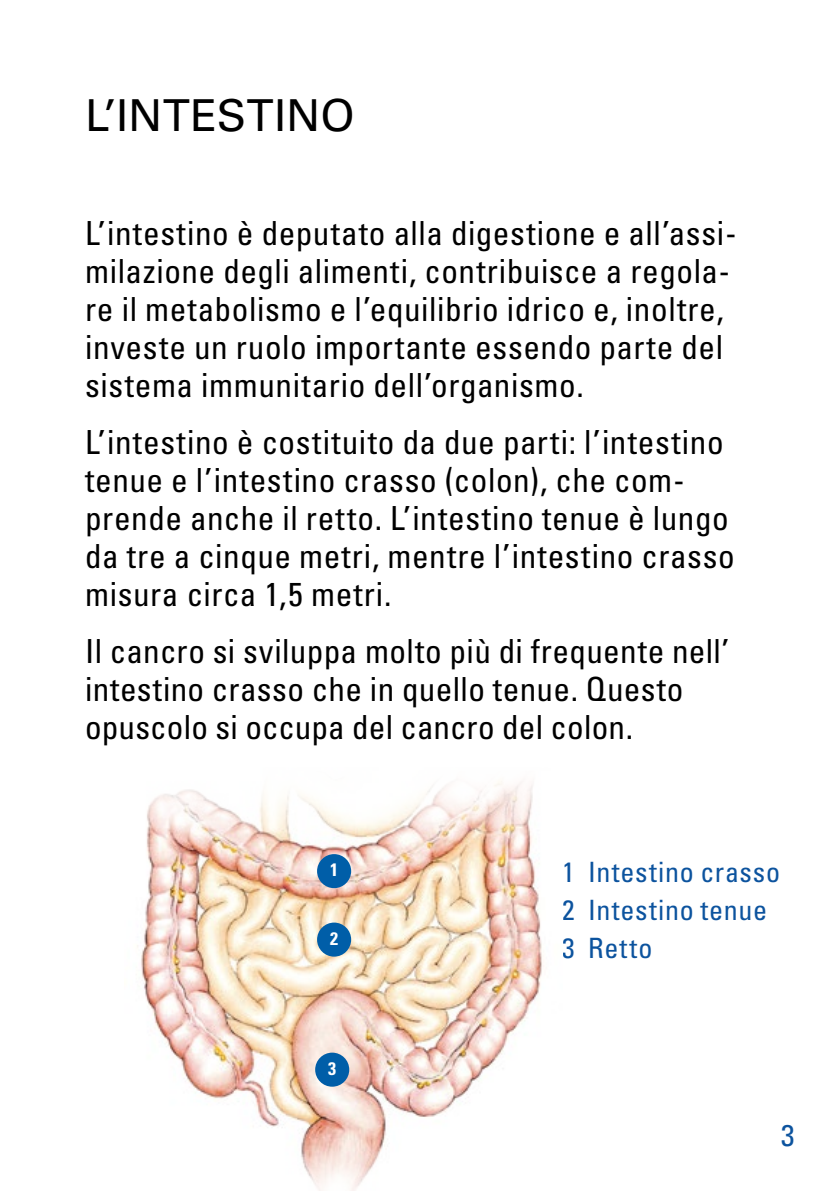
<style>
.page{position:relative;width:840px;height:1191px;background:#fff}
.page>*{position:absolute;margin:0;border:0;box-sizing:border-box;transform-origin:0 0}
.t1{font:44px "Univers LT Std";color:#000}
.t2{font:condensed 33.2px/38px "Univers LT Std";letter-spacing:.015em;color:#000}
.t3{font:condensed 30px "Univers LT Std";color:#0c539e}
.t4{font:condensed 28px/38px "Univers LT Std";letter-spacing:.03em;color:#0c539e}
.t5{font:700 condensed 18px "Univers LT Std";color:#fff}
</style>
<div class="page">
<img style="left:137px;top:781px;width:405px;height:410px">
<div style="left:317px;top:854px;width:34px;height:34px;background:#005ea8;border-radius:50%"></div>
<div style="left:317px;top:922px;width:34px;height:34px;background:#005ea8;border-radius:50%"></div>
<div style="left:315px;top:1052px;width:34px;height:34px;background:#005ea8;border-radius:50%"></div>
<h1 class="t1" style="left:85px;top:89px;width:271px">L’INTESTINO</h1>
<p class="t2" style="left:85px;top:214px;width:652px">L’intestino è deputato alla digestione e all’assi&shy;milazione degli alimenti, contribuisce a regola&shy;re il metabolismo e l’equilibrio idrico e, inoltre, investe un ruolo importante essendo parte del sistema immunitario dell’organismo.</p>
<p class="t2" style="left:85px;top:423px;width:650px">L’intestino è costituito da due parti: l’intestino tenue e l’intestino crasso (colon), che com&shy;prende anche il retto. L’intestino tenue è lungo da tre a cinque metri, mentre l’intestino crasso misura circa 1,5 metri.</p>
<p class="t2" style="left:85px;top:632px;width:645px">Il cancro si sviluppa molto più di frequente nell’ intestino crasso che in quello tenue. Questo opuscolo si occupa del cancro del colon.</p>
<p class="t5" style="left:330px;top:859px;width:9px">1</p>
<p class="t5" style="left:330px;top:927px;width:9px">2</p>
<p class="t5" style="left:328px;top:1057px;width:9px">3</p>
<p class="t4" style="left:561px;top:853px;width:219px">1 Intestino crasso<br>2 Intestino tenue<br>3 Retto</p>
<p class="t3" style="left:780px;top:1116px;width:15px">3</p>
</div>
